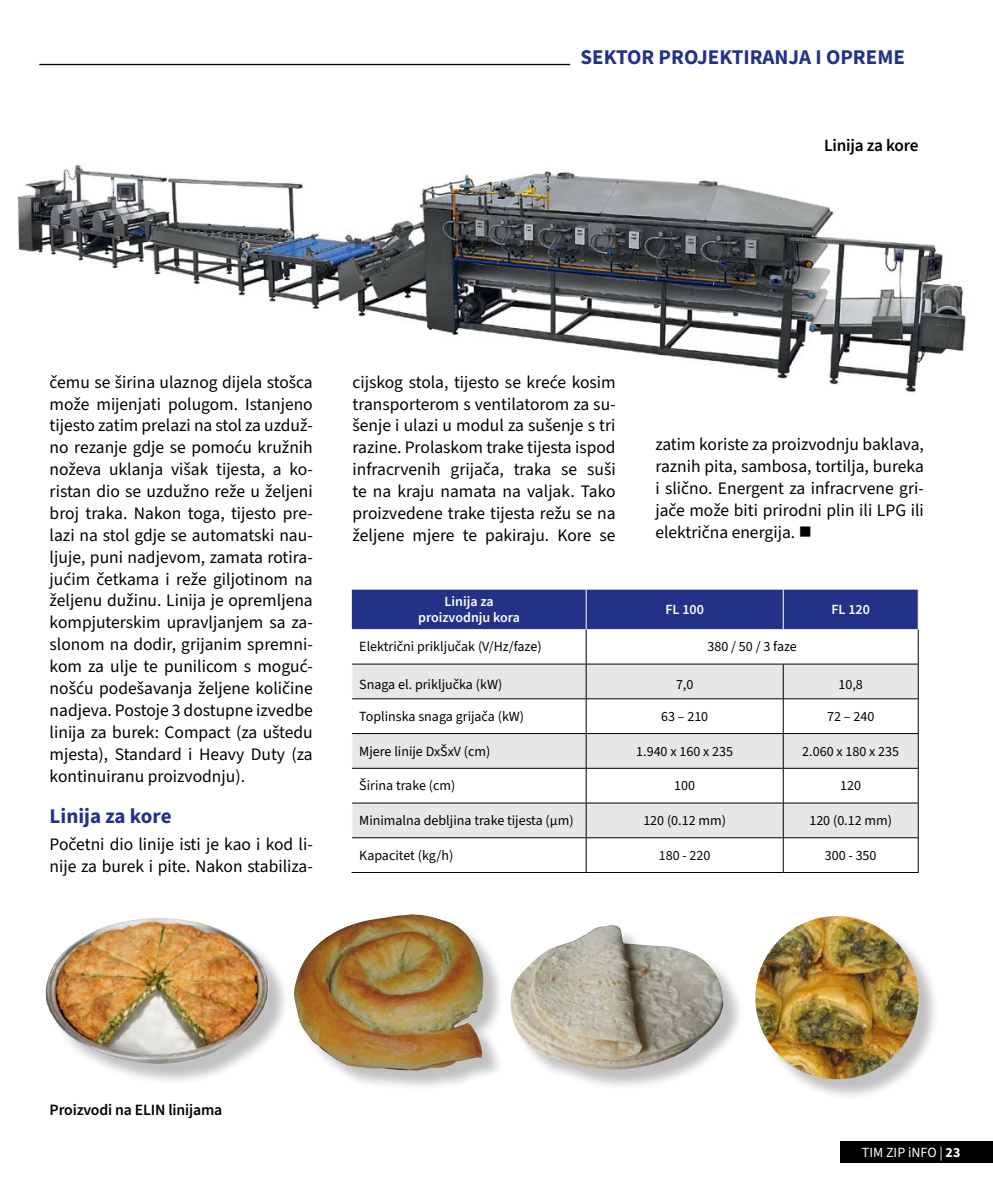
<style>
.page{position:relative;width:993px;height:1191px;background:#fff}
.page>*{position:absolute;margin:0;border:0;box-sizing:border-box;transform-origin:0 0}
.t1{font:700 21px "Source Sans 3";color:#233288}
.t2{font:17.5px/21.9px "Source Sans 3";color:#000;text-align:justify}
.t3{font:600 17.15px "Source Sans 3";letter-spacing:-.01em;color:#000}
.t4{font:600 15.75px "Source Sans 3";letter-spacing:-.01em;color:#000}
.t5{font:14px "Source Sans 3";color:#000}
.t6{font:600 14px/16.8px "Source Sans 3";color:#fff;text-align:center}
.t7{font:14px "Source Sans 3";color:#fff}
.s1{font-weight:700}
</style>
<div class="page">
<div style="left:839px;top:1140px;width:153px;height:22px;background:#000"></div>
<hr style="left:39px;top:64px;width:531px;height:1px;background:#000">
<img style="left:17px;top:164px;width:949px;height:229px">
<div style="left:48px;top:920px;width:242px;height:165px;background:#000;opacity:.25"></div>
<img style="left:45px;top:918px;width:224px;height:151px">
<div style="left:297px;top:917px;width:208px;height:184px;background:#000;opacity:.25"></div>
<img style="left:294px;top:914px;width:190px;height:166px">
<div style="left:513px;top:927px;width:231px;height:164px;background:#000;opacity:.25"></div>
<img style="left:510px;top:925px;width:215px;height:150px">
<div style="left:757px;top:918px;width:182px;height:182px;background:#000;opacity:.25"></div>
<img style="left:755px;top:916px;width:163px;height:163px;border-radius:82px">
<div style="left:352px;top:589px;width:565px;height:40px;background:#233288"></div>
<svg style="left:352px;top:629px;width:565px;height:243px"></svg>
<svg style="left:352px;top:665px;width:565px;height:103px;fill:#e6e7e8"></svg>
<div style="left:352px;top:803px;width:565px;height:34px;background:#e7e7e7"></div>
<hr style="left:352px;top:802px;width:234px;height:1px;background:#000">
<hr style="left:586px;top:802px;width:197px;height:1px;background:#000">
<hr style="left:783px;top:802px;width:135px;height:1px;background:#000">
<hr style="left:352px;top:837px;width:234px;height:1px;background:#000">
<hr style="left:586px;top:837px;width:197px;height:1px;background:#000">
<hr style="left:783px;top:837px;width:135px;height:1px;background:#000">
<hr style="left:351px;top:872px;width:235px;height:1px;background:#000">
<hr style="left:586px;top:872px;width:197px;height:1px;background:#000">
<hr style="left:783px;top:872px;width:135px;height:1px;background:#000">
<hr style="left:585px;top:629px;width:1px;height:35px;background:#000">
<hr style="left:917px;top:629px;width:1px;height:35px;background:#000">
<hr style="left:352px;top:664px;width:234px;height:1px;background:#000">
<hr style="left:586px;top:664px;width:197px;height:1px;background:#000">
<hr style="left:585px;top:664px;width:1px;height:34px;background:#000">
<hr style="left:783px;top:664px;width:135px;height:1px;background:#000">
<hr style="left:782px;top:664px;width:1px;height:34px;background:#000">
<hr style="left:917px;top:664px;width:1px;height:34px;background:#000">
<hr style="left:352px;top:698px;width:234px;height:1px;background:#000">
<hr style="left:586px;top:698px;width:197px;height:1px;background:#000">
<hr style="left:585px;top:699px;width:1px;height:34px;background:#000">
<hr style="left:783px;top:698px;width:135px;height:1px;background:#000">
<hr style="left:782px;top:699px;width:1px;height:34px;background:#000">
<hr style="left:917px;top:699px;width:1px;height:34px;background:#000">
<hr style="left:352px;top:733px;width:234px;height:1px;background:#000">
<hr style="left:586px;top:733px;width:197px;height:1px;background:#000">
<hr style="left:585px;top:734px;width:1px;height:34px;background:#000">
<hr style="left:783px;top:733px;width:135px;height:1px;background:#000">
<hr style="left:782px;top:734px;width:1px;height:34px;background:#000">
<hr style="left:917px;top:734px;width:1px;height:34px;background:#000">
<hr style="left:352px;top:768px;width:234px;height:1px;background:#000">
<hr style="left:586px;top:768px;width:197px;height:1px;background:#000">
<hr style="left:585px;top:768px;width:1px;height:34px;background:#000">
<hr style="left:783px;top:768px;width:135px;height:1px;background:#000">
<hr style="left:782px;top:768px;width:1px;height:34px;background:#000">
<hr style="left:917px;top:768px;width:1px;height:34px;background:#000">
<hr style="left:585px;top:803px;width:1px;height:34px;background:#000">
<hr style="left:782px;top:803px;width:1px;height:34px;background:#000">
<hr style="left:917px;top:803px;width:1px;height:34px;background:#000">
<hr style="left:585px;top:838px;width:1px;height:34px;background:#000">
<hr style="left:782px;top:838px;width:1px;height:34px;background:#000">
<hr style="left:917px;top:838px;width:1px;height:34px;background:#000">
<hr style="left:585px;top:589px;width:1px;height:40px;background:#fff">
<hr style="left:782px;top:589px;width:1px;height:40px;background:#fff">
<p class="t1" style="left:580px;top:43px;width:326px">SEKTOR PROJEKTIRANJA I OPREME</p>
<p class="t3" style="left:823px;top:135px;width:96px">Linija za kore</p>
<p class="t2" style="left:50px;top:371px;width:264px">čemu se širina ulaznog dijela stošca može mijenjati polugom. Istanjeno tijesto zatim prelazi na stol za uzduž&shy;no rezanje gdje se pomoću kružnih noževa uklanja višak tijesta, a ko&shy;ristan dio se uzdužno reže u željeni broj traka. Nakon toga, tijesto pre&shy;lazi na stol gdje se automatski nau&shy;ljuje, puni nadjevom, zamata rotira&shy;jućim četkama i reže giljotinom na željenu dužinu. Linija je opremljena kompjuterskim upravljanjem sa za&shy;slonom na dodir, grijanim spremni&shy;kom za ulje te punilicom s moguć&shy;nošću podešavanja željene količine nadjeva. Postoje 3 dostupne izvedbe linija za burek: Compact (za uštedu mjesta), Standard i Heavy Duty (za kontinuiranu proizvodnju).</p>
<p class="t1" style="left:50px;top:802px;width:123px">Linija za kore</p>
<p class="t2" style="left:50px;top:833px;width:264px">Početni dio linije isti je kao i kod li&shy;nije za burek i pite. Nakon stabiliza-</p>
<p class="t2" style="left:352px;top:371px;width:264px">cijskog stola, tijesto se kreće kosim transporterom s ventilatorom za su&shy;šenje i ulazi u modul za sušenje s tri razine. Prolaskom trake tijesta ispod infracrvenih grijača, traka se suši te na kraju namata na valjak. Tako proizvedene trake tijesta režu se na željene mjere te pakiraju. Kore se</p>
<p class="t2" style="left:655px;top:433px;width:270px">zatim koriste za proizvodnju baklava, raznih pita, sambosa, tortilja, bureka i slično. Energent za infracrvene gri&shy;jače može biti prirodni plin ili LPG ili električna energija. ■</p>
<p class="t6" style="left:418px;top:592px;width:103px">Linija za proizvodnju kora</p>
<p class="t6" style="left:665px;top:601px;width:40px">FL 100</p>
<p class="t6" style="left:831px;top:601px;width:40px">FL 120</p>
<p class="t5" style="left:359px;top:638px;width:184px">Električni priključak (V/Hz/faze)</p>
<p class="t5" style="left:707px;top:638px;width:91px">380 / 50 / 3 faze</p>
<p class="t5" style="left:359px;top:675px;width:144px">Snaga el. priključka (kW)</p>
<p class="t5" style="left:675px;top:675px;width:19px">7,0</p>
<p class="t5" style="left:838px;top:675px;width:26px">10,8</p>
<p class="t5" style="left:359px;top:707px;width:166px">Toplinska snaga grijača (kW)</p>
<p class="t5" style="left:661px;top:707px;width:49px">63 – 210</p>
<p class="t5" style="left:826px;top:707px;width:49px">72 – 240</p>
<p class="t5" style="left:359px;top:742px;width:132px">Mjere linije DxŠxV (cm)</p>
<p class="t5" style="left:636px;top:742px;width:98px">1.940 x 160 x 235</p>
<p class="t5" style="left:802px;top:742px;width:98px">2.060 x 180 x 235</p>
<p class="t5" style="left:359px;top:777px;width:97px">Širina trake (cm)</p>
<p class="t5" style="left:674px;top:777px;width:22px">100</p>
<p class="t5" style="left:840px;top:777px;width:22px">120</p>
<p class="t5" style="left:359px;top:811px;width:216px">Minimalna debljina trake tijesta (μm)</p>
<p class="t5" style="left:643px;top:811px;width:84px">120 (0.12 mm)</p>
<p class="t5" style="left:809px;top:811px;width:84px">120 (0.12 mm)</p>
<p class="t5" style="left:359px;top:846px;width:96px">Kapacitet (kg/h)</p>
<p class="t5" style="left:658px;top:846px;width:53px">180 - 220</p>
<p class="t5" style="left:824px;top:846px;width:53px">300 - 350</p>
<p class="t4" style="left:50px;top:1099px;width:174px">Proizvodi na ELIN linijama</p>
<p class="t7" style="left:861px;top:1143px;width:100px">TIM ZIP iNFO | <span class="s1">23</span></p>
</div>
